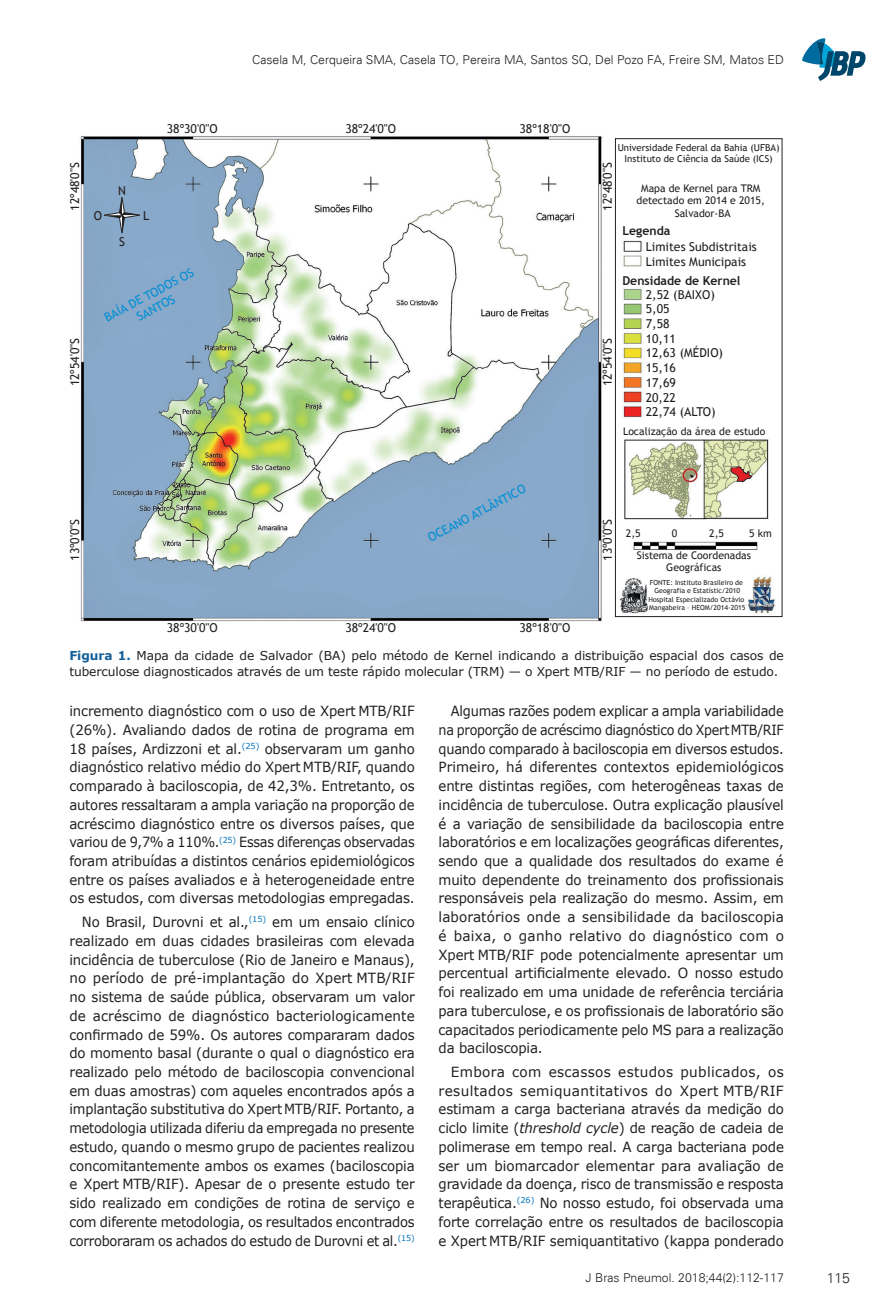
<style>
.page{position:relative;width:893px;height:1315px;background:#fff}
.page>*{position:absolute;margin:0;border:0;box-sizing:border-box;transform-origin:0 0}
.Corpo_PT{font:14px/18.7px "Verdana";letter-spacing:-.01em;color:#231f20;text-align:justify;scale:.95 1}
.Corpo_PT-2{font:14px/18.7px "Verdana";letter-spacing:-.01em;color:#231f20;text-align:justify;scale:.92 1}
.Corpo_PT-3{font:14px/18.7px "Verdana";letter-spacing:-.01em;color:#231f20;text-align:justify}
.t1{font:300 14px "Univers";color:#231f20}
.t2{font:12.25px/14.7px "Trebuchet MS";color:#231f20}
.Legendas{font:12.25px/15.8px "Verdana";letter-spacing:-.01em;color:#231f20}
.t3{font:300 12.25px "Univers";color:#231f20}
.t4{font:12.25px/14.7px "Trebuchet MS";color:#008fd5;text-align:center}
.t5{font:10.5px/12.6px "Trebuchet MS";color:#231f20;text-align:center}
.t6{font:9.62px/11.5px "Trebuchet MS";color:#231f20;text-align:center}
.t7{font:7px/8.4px "Trebuchet MS";color:#231f20;text-align:center}
.s1{font-weight:700}
.s2{font-weight:700;color:#15609a}
.s3{font-style:italic}
</style>
<div class="page">
<svg style="left:802px;top:38px;width:64px;height:43px"></svg>
<img style="left:80px;top:136px;width:703px;height:486px">
<svg style="left:103px;top:197px;width:37px;height:37px"></svg>
<div style="left:615px;top:138px;width:167px;height:479px;border:1px solid #231f20"></div>
<p class="t2" style="left:68px;top:211px;width:50px;rotate:-90deg">12º48'0''S</p>
<p class="t2" style="left:68px;top:386px;width:50px;rotate:-90deg">12º54'0''S</p>
<p class="t2" style="left:167px;top:121px;width:52px">38º30'0''O</p>
<p class="t2" style="left:118px;top:184px;width:9px">N</p>
<p class="t2" style="left:94px;top:208px;width:10px">O</p>
<p class="t2" style="left:143px;top:208px;width:8px">L</p>
<p class="t2" style="left:119px;top:234px;width:7px">S</p>
<p class="t4" style="left:102px;top:312px;width:101px;rotate:-28deg">BAÍA DE TODOS OS<br>SANTOS</p>
<p class="t2" style="left:68px;top:561px;width:43px;rotate:-90deg">13º0'0''S</p>
<p class="t3" style="left:252px;top:52px;width:533px">Casela M, Cerqueira SMA, Casela TO, Pereira MA, Santos SQ, Del Pozo FA, Freire SM, Matos ED</p>
<p class="t2" style="left:345px;top:121px;width:52px">38º24'0''O</p>
<p class="t2" style="left:519px;top:121px;width:52px">38º18'0''O</p>
<p class="t4" style="left:425px;top:532px;width:110px;rotate:-28deg">OCEANO ATLÂNTICO</p>
<p class="t6" style="left:618px;top:141px;width:164px">Universidade Federal da Bahia (UFBA)<br>Instituto de Ciência da Saúde (ICS)</p>
<p class="t2" style="left:600px;top:211px;width:50px;rotate:-90deg">12º48'0''S</p>
<p class="t5" style="left:636px;top:182px;width:130px">Mapa de Kernel para TRM detectado em 2014 e 2015,<br>Salvador-BA</p>
<p class="t2" style="left:646px;top:223px;width:113px;line-height:16.3px;text-indent:-23px"><span class="s1">Legenda<br></span>Limites Subdistritais</p>
<p class="t2" style="left:622px;top:253px;width:125px;line-height:18.6px;text-indent:23px">Limites Municipais<br><span class="s1">Densidade de Kernel</span></p>
<p class="t2" style="left:646px;top:287px;width:79px">2,52 (BAIXO)<br>5,05<br>7,58<br>10,11<br>12,63 (MÉDIO)<br>15,16<br>17,69<br>20,22<br>22,74 (ALTO)</p>
<p class="t5" style="left:623px;top:425px;width:144px">Localização da área de estudo</p>
<p class="t2" style="left:600px;top:386px;width:50px;rotate:-90deg">12º54'0''S</p>
<p class="t2" style="left:600px;top:561px;width:43px;rotate:-90deg">13º0'0''S</p>
<p class="t5" style="left:626px;top:527px;width:16px">2,5</p>
<p class="t5" style="left:672px;top:527px;width:7px">0</p>
<p class="t5" style="left:709px;top:527px;width:16px">2,5</p>
<p class="t5" style="left:749px;top:527px;width:24px">5 km</p>
<p class="t5" style="left:637px;top:549px;width:116px">Sistema de Coordenadas<br>Geográficas</p>
<p class="t7" style="left:648px;top:578px;width:98px">FONTE: Instituto Brasileiro de<br>Geografia e Estatístic/2010<br>Hospital Especializado Octávio<br>Mangabeira – HEOM/2014-2015</p>
<p class="t2" style="left:167px;top:621px;width:52px">38º30'0''O</p>
<p class="t2" style="left:345px;top:621px;width:52px">38º24'0''O</p>
<p class="t2" style="left:519px;top:621px;width:52px">38º18'0''O</p>
<p class="Legendas" style="left:69px;top:648px;width:716px"><span class="s2">Figura 1.</span> Mapa da cidade de Salvador (BA) pelo método de Kernel indicando a distribuição espacial dos casos de tuberculose diagnosticados através de um teste rápido molecular (TRM) — o Xpert MTB/RIF — no período de estudo.</p>
<p class="Corpo_PT" style="left:69px;top:701px;width:365px">incremento diagnóstico com o uso de Xpert MTB/RIF (26%). Avaliando dados de rotina de programa em 18 países, Ardizzoni et al.<sup>(25)</sup> observaram um ganho diagnóstico relativo médio do Xpert MTB/RIF, quando comparado à baciloscopia, de 42,3%. Entretanto, os autores ressaltaram a ampla variação na proporção de acréscimo diagnóstico entre os diversos países, que variou de 9,7% a 110%.<sup>(25)</sup> Essas diferenças observadas foram atribuídas a distintos cenários epidemiológicos entre os países avaliados e à heterogeneidade entre os estudos, com diversas metodologias empregadas.</p>
<p class="Corpo_PT" style="left:69px;top:912px;width:365px;text-indent:12px">No Brasil, Durovni et al.,<sup>(15)</sup> em um ensaio clínico realizado em duas cidades brasileiras com elevada incidência de tuberculose (Rio de Janeiro e Manaus), no período de pré-implantação do Xpert MTB/RIF no sistema de saúde pública, observaram um valor de acréscimo de diagnóstico bacteriologicamente confirmado de 59%. Os autores compararam dados do momento basal (durante o qual o diagnóstico era realizado pelo método de baciloscopia convencional em duas amostras) com aqueles encontrados após a implantação substitutiva do Xpert MTB/RIF. Portanto, a metodologia utilizada diferiu da empregada no presente estudo, quando o mesmo grupo de pacientes realizou concomitantemente ambos os exames (baciloscopia e Xpert MTB/RIF). Apesar de o presente estudo ter sido realizado em condições de rotina de serviço e com diferente metodologia, os resultados encontrados corroboraram os achados do estudo de Durovni et al.<sup>(15)</sup></p>
<p class="Corpo_PT-2" style="left:439px;top:701px;width:377px;text-indent:12px">Algumas razões podem explicar a ampla variabilidade na proporção de acréscimo diagnóstico do XpertMTB/RIF quando comparado à baciloscopia em diversos estudos.<br>Primeiro, há diferentes contextos epidemiológicos entre distintas regiões, com heterogêneas taxas de incidência de tuberculose. Outra explicação plausível é a variação de sensibilidade da baciloscopia entre laboratórios e em localizações geográficas diferentes, sendo que a qualidade dos resultados do exame é muito dependente do treinamento dos profissionais responsáveis pela realização do mesmo. Assim, em laboratórios onde a sensibilidade da baciloscopia é baixa, o ganho relativo do diagnóstico com o Xpert MTB/RIF pode potencialmente apresentar um percentual artificialmente elevado. O nosso estudo foi realizado em uma unidade de referência terciária para tuberculose, e os profissionais de laboratório são capacitados periodicamente pelo MS para a realização da baciloscopia.</p>
<p class="Corpo_PT-3" style="left:439px;top:1062px;width:347px;text-indent:12px">Embora com escassos estudos publicados, os resultados semiquantitativos do Xpert MTB/RIF estimam a carga bacteriana através da medição do ciclo limite (<span class="s3">threshold cycle</span>) de reação de cadeia de polimerase em tempo real. A carga bacteriana pode ser um biomarcador elementar para avaliação de gravidade da doença, risco de transmissão e resposta terapêutica.<sup>(26)</sup> No nosso estudo, foi observada uma forte correlação entre os resultados de baciloscopia e Xpert MTB/RIF semiquantitativo (kappa ponderado</p>
<p class="t3" style="left:586px;top:1270px;width:200px">J Bras Pneumol. 2018;44(2):112-117</p>
<p class="t1" style="left:827px;top:1269px;width:25px">115</p>
</div>
